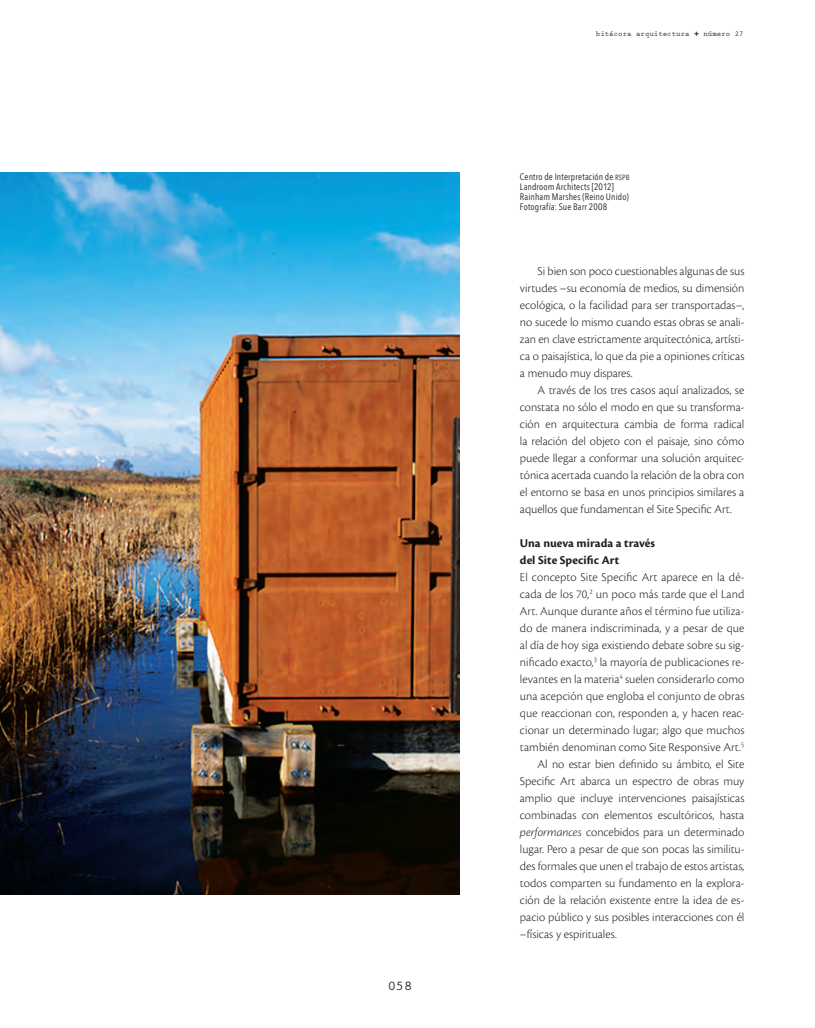
<style>
.page{position:relative;width:815px;height:1028px;background:#fff}
.page>*{position:absolute;margin:0;border:0;box-sizing:border-box;transform-origin:0 0}
.t1{font:700 13.75px "Prestige Elite Std";color:#231f20}
.cuerpo_de_texto_sang{font:300 12.5px/17px "Cronos Pro";color:#231f20;text-align:justify}
.Cuerpo_de_texto{font:300 12.5px/17px "Cronos Pro";letter-spacing:.005em;color:#231f20;text-align:justify}
.Cuerpo_de_texto-2{font:700 12.5px "Cronos Pro";letter-spacing:.005em;color:#231f20}
.pie_de_fotos{font:9.38px "Avenir Next Condensed";letter-spacing:.015em;color:#231f20}
.t2{font:700 7.5px "Prestige Elite Std";letter-spacing:-.005em;color:#231f20}
.s1{font-family:"Avenir Next Condensed"}
.s2{font-family:"Avenir Next Condensed Regular SC800";font-size:7.5px}
.s3{font-style:italic}
</style>
<div class="page">
<img style="left:0;top:173px;width:460px;height:721px">
<p class="t1" style="left:388px;top:978px;width:26px">058</p>
<p class="t2" style="left:596px;top:30px;width:149px">bitácora arquitectura <span class="s1">+</span> número 27</p>
<p class="pie_de_fotos" style="left:520px;top:171px;width:111px">Centro de Interpretación de <span class="s2">rspb</span></p>
<p class="pie_de_fotos" style="left:520px;top:181px;width:95px">Landroom Architects [2012]</p>
<p class="pie_de_fotos" style="left:520px;top:191px;width:110px">Rainham Marshes (Reino Unido)</p>
<p class="pie_de_fotos" style="left:520px;top:201px;width:89px">Fotografía: Sue Barr 2008</p>
<p class="cuerpo_de_texto_sang" style="left:520px;top:262px;width:226px;text-indent:18px">Si bien son poco cuestionables algunas de sus virtudes –su economía de medios, su dimensión ecológica, o la facilidad para ser transportadas–, no sucede lo mismo cuando estas obras se anali&shy;zan en clave estrictamente arquitectónica, artísti&shy;ca o paisajística, lo que da pie a opiniones críticas a menudo muy dispares.</p>
<p class="cuerpo_de_texto_sang" style="left:520px;top:381px;width:226px;text-indent:18px">A través de los tres casos aquí analizados, se constata no sólo el modo en que su transforma&shy;ción en arquitectura cambia de forma radical la relación del objeto con el paisaje, sino cómo puede llegar a conformar una solución arquitec&shy;tónica acertada cuando la relación de la obra con el entorno se basa en unos principios similares a aquellos que fundamentan el Site Specific Art.</p>
<p class="Cuerpo_de_texto-2" style="left:520px;top:536px;width:137px">Una nueva mirada a través</p>
<p class="Cuerpo_de_texto-2" style="left:520px;top:553px;width:101px">del Site Specific Art</p>
<p class="Cuerpo_de_texto" style="left:520px;top:568px;width:226px">El concepto Site Specific Art aparece en la dé&shy;cada de los 70,<sup>2</sup> un poco más tarde que el Land Art. Aunque durante años el término fue utiliza&shy;do de manera indiscriminada, y a pesar de que al día de hoy siga existiendo debate sobre su sig&shy;nificado exacto,<sup>3</sup> la mayoría de publicaciones re&shy;levantes en la materia<sup>4</sup> suelen considerarlo como una acepción que engloba el conjunto de obras que reaccionan con, responden a, y hacen reac&shy;cionar un determinado lugar; algo que muchos también denominan como Site Responsive Art.<sup>5</sup></p>
<p class="cuerpo_de_texto_sang" style="left:520px;top:755px;width:226px;text-indent:18px">Al no estar bien definido su ámbito, el Site Specific Art abarca un espectro de obras muy amplio que incluye intervenciones paisajísticas combinadas con elementos escultóricos, hasta <span class="s3">performances</span> concebidos para un determinado lugar. Pero a pesar de que son pocas las similitu&shy;des formales que unen el trabajo de estos artistas, todos comparten su fundamento en la explora&shy;ción de la relación existente entre la idea de es&shy;pacio público y sus posibles interacciones con él –físicas y espirituales.</p>
</div>
